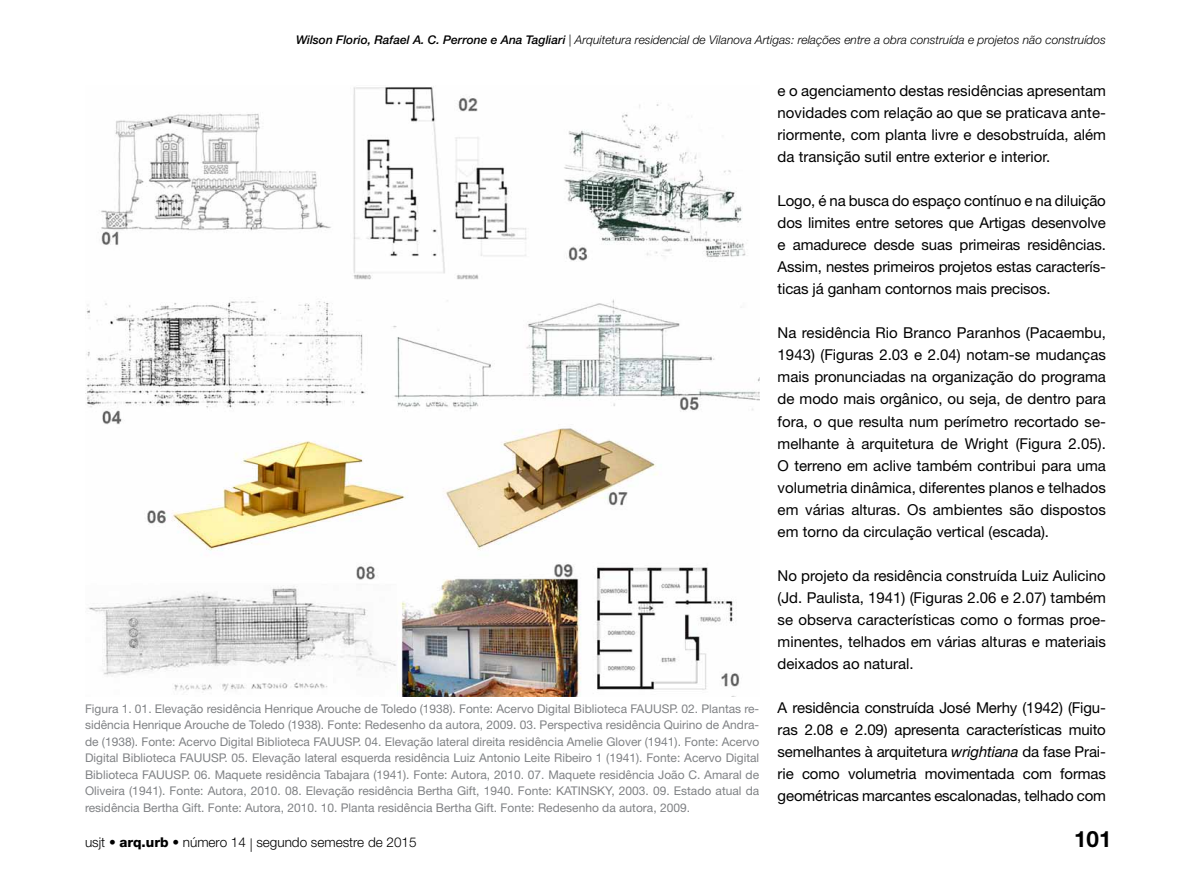
<style>
.page{position:relative;width:1191px;height:893px;background:#fff}
.page>*{position:absolute;margin:0;border:0;box-sizing:border-box;transform-origin:0 0}
.t1{font:700 22.5px "Helvetica Neue LT Std";color:#000}
.t2{font:15px/22px "Helvetica Neue LT Std";color:#000;text-align:justify}
.t3{font:300 13.5px "Helvetica Neue LT Std";color:#000}
.t4{font:12px/16.5px "Helvetica Neue LT Std";color:#808285;text-align:justify}
.t5{font:italic 300 12px "Helvetica Neue LT Std";color:#000}
.s1{font-weight:500}
.s2{font-style:italic}
.s3{font-weight:800}
</style>
<div class="page">
<img style="left:85px;top:86px;width:674px;height:610px">
<p class="t5" style="left:296px;top:33px;width:811px"><span class="s1">Wilson Florio, Rafael A. C. Perrone e Ana Tagliari</span> | Arquitetura residencial de Vilanova Artigas: relações entre a obra construída e projetos não construídos</p>
<p class="t2" style="left:777px;top:79px;width:330px">e o agenciamento destas residências apresentam novidades com relação ao que se praticava ante&shy;riormente, com planta livre e desobstruída, além da transição sutil entre exterior e interior.</p>
<p class="t2" style="left:777px;top:189px;width:330px">Logo, é na busca do espaço contínuo e na diluição dos limites entre setores que Artigas desenvolve e amadurece desde suas primeiras residências.<br>Assim, nestes primeiros projetos estas caracterís&shy;ticas já ganham contornos mais precisos.</p>
<p class="t2" style="left:777px;top:322px;width:330px">Na residência Rio Branco Paranhos (Pacaembu, 1943) (Figuras 2.03 e 2.04) notam-se mudanças mais pronunciadas na organização do programa de modo mais orgânico, ou seja, de dentro para fora, o que resulta num perímetro recortado se&shy;melhante à arquitetura de Wright (Figura 2.05).<br>O terreno em aclive também contribui para uma volumetria dinâmica, diferentes planos e telhados em várias alturas. Os ambientes são dispostos em torno da circulação vertical (escada).</p>
<p class="t2" style="left:777px;top:564px;width:330px">No projeto da residência construída Luiz Aulicino (Jd. Paulista, 1941) (Figuras 2.06 e 2.07) também se observa características como o formas proe&shy;minentes, telhados em várias alturas e materiais deixados ao natural.</p>
<p class="t2" style="left:777px;top:697px;width:330px">A residência construída José Merhy (1942) (Figu&shy;ras 2.08 e 2.09) apresenta características muito semelhantes à arquitetura <span class="s2">wrightiana</span> da fase Prai&shy;rie como volumetria movimentada com formas geométricas marcantes escalonadas, telhado com</p>
<p class="t4" style="left:85px;top:700px;width:675px">Figura 1. 01. Elevação residência Henrique Arouche de Toledo (1938). Fonte: Acervo Digital Biblioteca FAUUSP. 02. Plantas re&shy;sidência Henrique Arouche de Toledo (1938). Fonte: Redesenho da autora, 2009. 03. Perspectiva residência Quirino de Andra&shy;de (1938). Fonte: Acervo Digital Biblioteca FAUUSP. 04. Elevação lateral direita residência Amelie Glover (1941). Fonte: Acervo Digital Biblioteca FAUUSP. 05. Elevação lateral esquerda residência Luiz Antonio Leite Ribeiro 1 (1941). Fonte: Acervo Digital Biblioteca FAUUSP. 06. Maquete residência Tabajara (1941). Fonte: Autora, 2010. 07. Maquete residência João C. Amaral de Oliveira (1941). Fonte: Autora, 2010. 08. Elevação residência Bertha Gift, 1940. Fonte: KATINSKY, 2003. 09. Estado atual da residência Bertha Gift. Fonte: Autora, 2010. 10. Planta residência Bertha Gift. Fonte: Redesenho da autora, 2009.</p>
<p class="t3" style="left:85px;top:834px;width:333px">usjt • <span class="s3">arq.urb</span> • número 14 | segundo semestre de 2015</p>
<h1 class="t1" style="left:1074px;top:825px;width:39px">101</h1>
</div>
